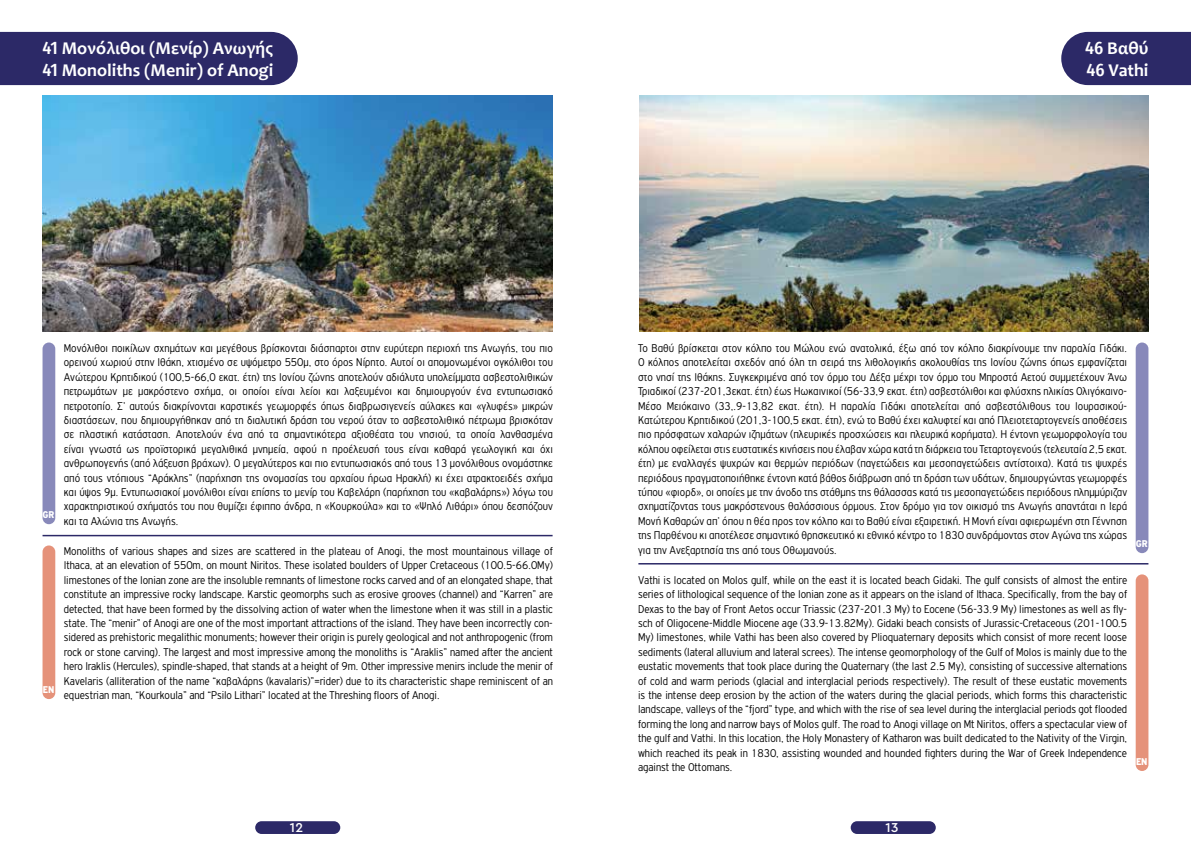
<style>
.page{position:relative;width:1191px;height:851px;background:#fff}
.page>*{position:absolute;margin:0;border:0;box-sizing:border-box;transform-origin:0 0}
.t1{font:700 18px/21.6px "Candara";color:#fff}
.t2{font:500 13.5px "Cera GR";color:#fff}
.t3{font:300 12px/14.4px "PF Highway Gothic Cond";color:#000;text-align:justify}
.t4{font:900 10.5px "PF Highway Gothic Cond";color:#fff}
.s1{font-family:"Fira Sans Condensed";font-weight:500}
</style>
<div class="page">
<div style="left:255px;top:821px;width:85px;height:12px;background:#2c2967;border-radius:6px"></div>
<div style="left:850px;top:821px;width:85px;height:12px;background:#2c2967;border-radius:6px"></div>
<div style="left:1061px;top:32px;width:130px;height:53px;background:#2c2967"></div>
<hr style="left:638px;top:563px;width:510px;height:1px;background:#2c2967">
<div style="left:1135px;top:342px;width:13px;height:211px;background:#8889ba;border-radius:6px"></div>
<div style="left:1135px;top:574px;width:13px;height:196px;background:#e5927a;border-radius:6px"></div>
<img style="left:640px;top:96px;width:508px;height:236px">
<div style="left:0;top:32px;width:298px;height:53px;background:#2c2967"></div>
<div style="left:43px;top:342px;width:12px;height:182px;background:#8889ba;border-radius:6px"></div>
<div style="left:43px;top:545px;width:12px;height:154px;background:#e5927a;border-radius:6px"></div>
<img style="left:43px;top:96px;width:510px;height:236px">
<hr style="left:43px;top:534px;width:509px;height:2px;background:#2c2967">
<h1 class="t1" style="left:43px;top:37px;width:232px"><span class="s1">41</span> Μονόλιθοι (Μενίρ) Ανωγής<br><span class="s1">41</span> Monoliths (Menir) of Anogi</h1>
<h1 class="t1" style="left:1085px;top:37px;width:65px"><span class="s1">46</span> Βαθύ<br><span class="s1">46</span> Vathi</h1>
<p class="t4" style="left:43px;top:508px;width:13px">GR</p>
<p class="t4" style="left:43px;top:683px;width:13px">EN</p>
<p class="t3" style="left:64px;top:341px;width:491px">Μονόλιθοι ποικίλων σχημάτων και μεγέθους βρίσκονται διάσπαρτοι στην ευρύτερη περιοχή της Ανωγής, του πιο ορεινού χωριού στην Ιθάκη, χτισμένο σε υψόμετρο 550μ, στο όρος Νίρητο. Αυτοί οι απομονωμένοι ογκόλιθοι του Ανώτερου Κρητιδικού (100,5-66,0 εκατ. έτη) της Ιονίου ζώνης αποτελούν αδιάλυτα υπολείμματα ασβεστολιθικών πετρωμάτων με μακρόστενο σχήμα, οι οποίοι είναι λείοι και λαξευμένοι και δημιουργούν ένα εντυπωσιακό πετροτοπίο. Σ’ αυτούς διακρίνονται καρστικές γεωμορφές όπως διαβρωσιγενείς αύλακες και «γλυφές» μικρών διαστάσεων, που δημιουργήθηκαν από τη διαλυτική δράση του νερού όταν το ασβεστολιθικό πέτρωμα βρισκόταν σε πλαστική κατάσταση. Αποτελούν ένα από τα σημαντικότερα αξιοθέατα του νησιού, τα οποία λανθασμένα είναι γνωστά ως προϊστορικά μεγαλιθικά μνημεία, αφού η προέλευσή τους είναι καθαρά γεωλογική και όχι ανθρωπογενής (από λάξευση βράχων). Ο μεγαλύτερος και πιο εντυπωσιακός από τους 13 μονόλιθους ονομάστηκε από τους ντόπιους “Αράκλης” (παρήχηση της ονομασίας του αρχαίου ήρωα Ηρακλή) κι έχει ατρακτοειδές σχήμα και ύψος 9μ. Εντυπωσιακοί μονόλιθοι είναι επίσης το μενίρ του Καβελάρη (παρήχηση του «καβαλάρης») λόγω του χαρακτηριστικού σχήματός του που θυμίζει έφιππο άνδρα, η «Κουρκούλα» και το «Ψηλό Λιθάρι» όπου δεσπόζουν και τα Αλώνια της Ανωγής.</p>
<p class="t3" style="left:64px;top:543px;width:491px">Monoliths of various shapes and sizes are scattered in the plateau of Anogi, the most mountainous village of Ithaca, at an elevation of 550m, on mount Niritos. These isolated boulders of Upper Cretaceous (100.5-66.0My) limestones of the Ionian zone are the insoluble remnants of limestone rocks carved and of an elongated shape, that constitute an impressive rocky landscape. Karstic geomorphs such as erosive grooves (channel) and “Karren” are detected, that have been formed by the dissolving action of water when the limestone when it was still in a plastic state. The “menir” of Anogi are one of the most important attractions of the island. They have been incorrectly con&shy;sidered as prehistoric megalithic monuments; however their origin is purely geological and not anthropogenic (from rock or stone carving). The largest and most impressive among the monoliths is “Araklis” named after the ancient hero Iraklis (Hercules), spindle-shaped, that stands at a height of 9m. Other impressive menirs include the menir of Kavelaris (alliteration of the name “καβαλάρης (kavalaris)”=rider) due to its characteristic shape reminiscent of an equestrian man, “Kourkoula” and “Psilo Lithari” located at the Threshing floors of Anogi.</p>
<p class="t3" style="left:638px;top:341px;width:491px">Το Βαθύ βρίσκεται στον κόλπο του Μώλου ενώ ανατολικά, έξω από τον κόλπο διακρίνουμε την παραλία Γιδάκι.<br>Ο κόλπος αποτελείται σχεδόν από όλη τη σειρά της λιθολογικής ακολουθίας της Ιονίου ζώνης όπως εμφανίζεται στο νησί της Ιθάκης. Συγκεκριμένα από τον όρμο του Δέξα μέχρι τον όρμο του Μπροστά Αετού συμμετέχουν Άνω Τριαδικοί (237-201,3εκατ. έτη) έως Ηωκαινικοί (56-33,9 εκατ. έτη) ασβεστόλιθοι και φλύσχης ηλικίας Ολιγόκαινο-Μέσο Μειόκαινο (33,.9-13,82 εκατ. έτη). Η παραλία Γιδάκι αποτελείται από ασβεστόλιθους του Ιουρασικού-Κατώτερου Κρητιδικού (201,3-100,5 εκατ. έτη), ενώ το Βαθύ έχει καλυφτεί και από Πλειοτεταρτογενείς αποθέσεις πιο πρόσφατων χαλαρών ιζημάτων (πλευρικές προσχώσεις και πλευρικά κορήματα). Η έντονη γεωμορφολογία του κόλπου οφείλεται στις ευστατικές κινήσεις που έλαβαν χώρα κατά τη διάρκεια του Τεταρτογενούς (τελευταία 2,5 εκατ. έτη) με εναλλαγές ψυχρών και θερμών περιόδων (παγετώδεις και μεσοπαγετώδεις αντίστοιχα). Κατά τις ψυχρές περιόδους πραγματοποιήθηκε έντονη κατά βάθος διάβρωση από τη δράση των υδάτων, δημιουργώντας γεωμορφές τύπου «φιορδ», οι οποίες με την άνοδο της στάθμης της θάλασσας κατά τις μεσοπαγετώδεις περιόδους πλημμύριζαν σχηματίζοντας τους μακρόστενους θαλάσσιους όρμους. Στον δρόμο για τον οικισμό της Ανωγής απαντάται η Ιερά Μονή Καθαρών απ’ όπου η θέα προς τον κόλπο και το Βαθύ είναι εξαιρετική. Η Μονή είναι αφιερωμένη στη Γέννηση της Παρθένου κι αποτέλεσε σημαντικό θρησκευτικό κι εθνικό κέντρο το 1830 συνδράμοντας στον Αγώνα της χώρας για την Ανεξαρτησία της από τους Οθωμανούς.</p>
<p class="t3" style="left:638px;top:572px;width:491px">Vathi is located on Molos gulf, while on the east it is located beach Gidaki. The gulf consists of almost the entire series of lithological sequence of the Ionian zone as it appears on the island of Ithaca. Specifically, from the bay of Dexas to the bay of Front Aetos occur Triassic (237-201.3 My) to Eocene (56-33.9 My) limestones as well as fly&shy;sch of Oligocene-Middle Miocene age (33.9-13.82My). Gidaki beach consists of Jurassic-Cretaceous (201-100.5<br>My) limestones, while Vathi has been also covered by Plioquaternary deposits which consist of more recent loose sediments (lateral alluvium and lateral screes). The intense geomorphology of the Gulf of Molos is mainly due to the eustatic movements that took place during the Quaternary (the last 2.5 My), consisting of successive alternations of cold and warm periods (glacial and interglacial periods respectively). The result of these eustatic movements is the intense deep erosion by the action of the waters during the glacial periods, which forms this characteristic landscape, valleys of the “fjord” type, and which with the rise of sea level during the interglacial periods got flooded forming the long and narrow bays of Molos gulf. The road to Anogi village on Mt Niritos, offers a spectacular view of the gulf and Vathi. In this location, the Holy Monastery of Katharon was built dedicated to the Nativity of the Virgin, which reached its peak in 1830, assisting wounded and hounded fighters during the War of Greek Independence against the Ottomans.</p>
<p class="t4" style="left:1135px;top:537px;width:13px">GR</p>
<p class="t4" style="left:1136px;top:755px;width:13px">EN</p>
<p class="t2" style="left:290px;top:819px;width:15px">12</p>
<p class="t2" style="left:885px;top:819px;width:14px">13</p>
</div>
